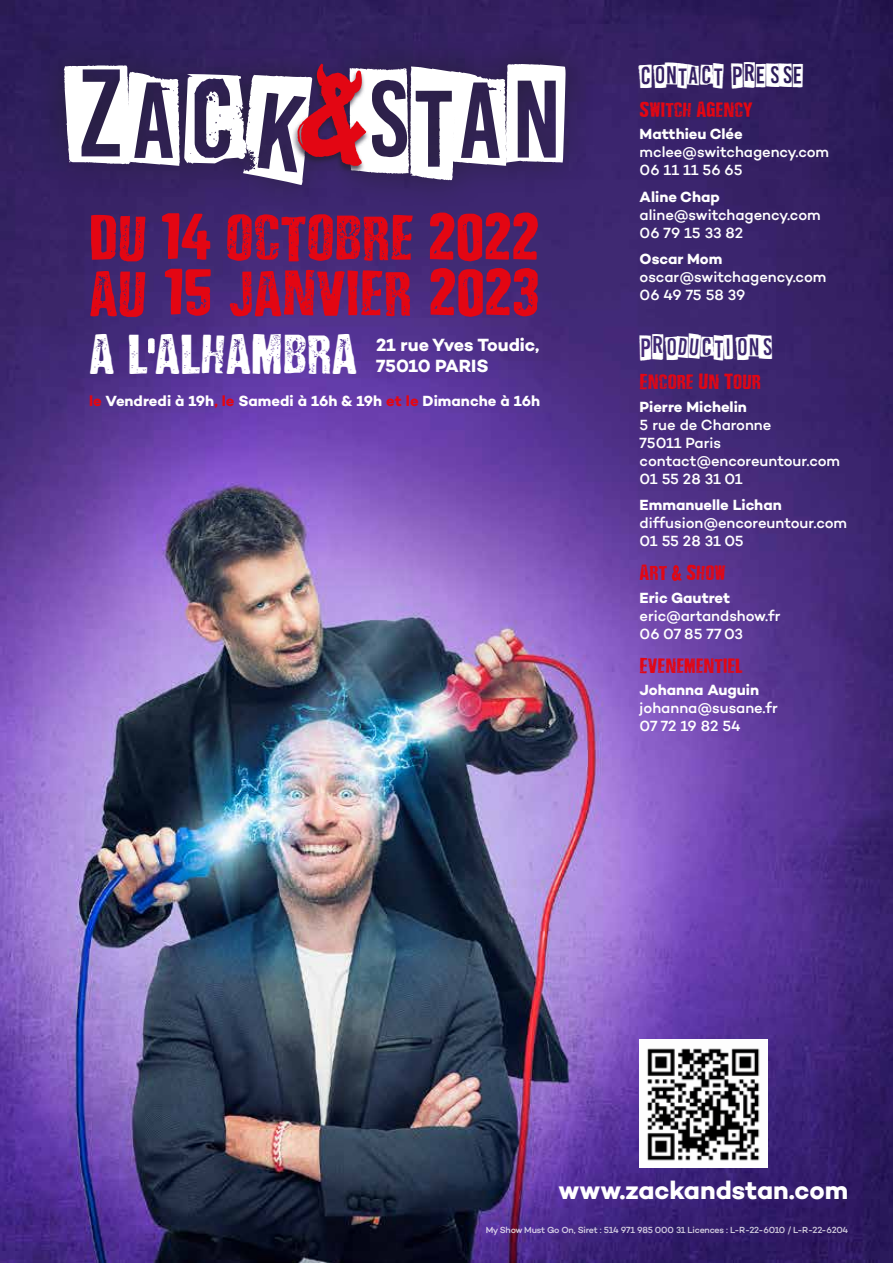
<style>
.page{position:relative;width:893px;height:1263px;background:#fff}
.page>*{position:absolute;margin:0;border:0;box-sizing:border-box;transform-origin:0 0}
.t1{font:55.5px/55.5px "Depressionist 3 Revisited";color:#e30613}
.t2{font:49.2px "Depressionist 3 Revisited";color:#fff}
.t3{font:31.5px "Allrightsreserved";color:#fff}
.t4{font:700 25.8px "Campton";color:#fff}
.t5{font:18px "Depressionist 3 Revisited";color:#e30613}
.t6{font:700 18px/21.5px "Campton";letter-spacing:-.005em;color:#fff}
.t7{font:500 15px/18px "Campton";letter-spacing:-.005em;color:#fff}
.t8{font:700 15px "Campton";color:#fff}
.t9{font:500 9px "Campton";letter-spacing:-.02em;color:#fff}
.s1{color:#e30613}
</style>
<div class="page">
<img style="left:0;top:0;width:893px;height:1263px">
<svg style="left:672px;top:565px;width:10px;height:16px"></svg>
<img style="left:640px;top:1040px;width:127px;height:127px">
<div style="left:35px;top:34px;width:560px;height:179px;background:#241f33;opacity:.9"></div>
<svg style="left:64px;top:64px;width:502px;height:121px"></svg>
<svg style="left:148px;top:338px;width:7px;height:15px"></svg>
<h1 class="t1" style="left:89px;top:213px;width:452px">DU 14 OCTOBRE 2022<br>AU 15 JANVIER 2023</h1>
<h2 class="t2" style="left:89px;top:328px;width:270px">A L ALHAMBRA</h2>
<p class="t6" style="left:376px;top:333px;width:165px">21 rue Yves Toudic,<br>75010 PARIS</p>
<p class="t8" style="left:89px;top:391px;width:452px"><span class="s1">le</span> Vendredi à 19h<span class="s1">, le</span> Samedi à 16h &amp; 19h <span class="s1">et le</span> Dimanche à 16h</p>
<h3 class="t3" style="left:640px;top:59px;width:165px">Contact Presse</h3>
<p class="t5" style="left:640px;top:100px;width:115px">SWITCH AGENCY</p>
<p class="t8" style="left:640px;top:124px;width:105px">Matthieu Clée</p>
<p class="t7" style="left:640px;top:143px;width:191px">mclee@switchagency.com<br>06 11 11 56 65</p>
<p class="t8" style="left:640px;top:187px;width:82px">Aline Chap</p>
<p class="t7" style="left:640px;top:205px;width:183px">aline@switchagency.com<br>06 79 15 33 82</p>
<p class="t8" style="left:640px;top:249px;width:84px">Oscar Mom</p>
<p class="t7" style="left:640px;top:268px;width:188px">oscar@switchagency.com<br>06 49 75 58 39</p>
<h3 class="t3" style="left:640px;top:332px;width:134px">Productions</h3>
<p class="t5" style="left:640px;top:373px;width:123px">ENCORE UN TOUR</p>
<p class="t8" style="left:640px;top:397px;width:109px">Pierre Michelin</p>
<p class="t7" style="left:640px;top:415px;width:202px">5 rue de Charonne<br>75011 Paris contact@encoreuntour.com<br>01 55 28 31 01</p>
<p class="t8" style="left:640px;top:495px;width:144px">Emmanuelle Lichan</p>
<p class="t7" style="left:640px;top:514px;width:209px">diffusion@encoreuntour.com<br>01 55 28 31 05</p>
<p class="t5" style="left:640px;top:564px;width:88px">ART SHOW</p>
<p class="t8" style="left:640px;top:588px;width:92px">Eric Gautret</p>
<p class="t7" style="left:640px;top:606px;width:142px">eric@artandshow.fr<br>06 07 85 77 03</p>
<p class="t5" style="left:640px;top:656px;width:105px">EVENEMENTIEL</p>
<p class="t8" style="left:640px;top:681px;width:121px">Johanna Auguin</p>
<p class="t7" style="left:640px;top:699px;width:140px">johanna@susane.fr<br>07 72 19 82 54</p>
<h3 class="t4" style="left:558px;top:1174px;width:291px">www.zackandstan.com</h3>
<p class="t9" style="left:485px;top:1224px;width:364px">My Show Must Go On, Siret : 514 971 985 000 31 Licences : L-R-22-6010 / L-R-22-6204</p>
</div>
